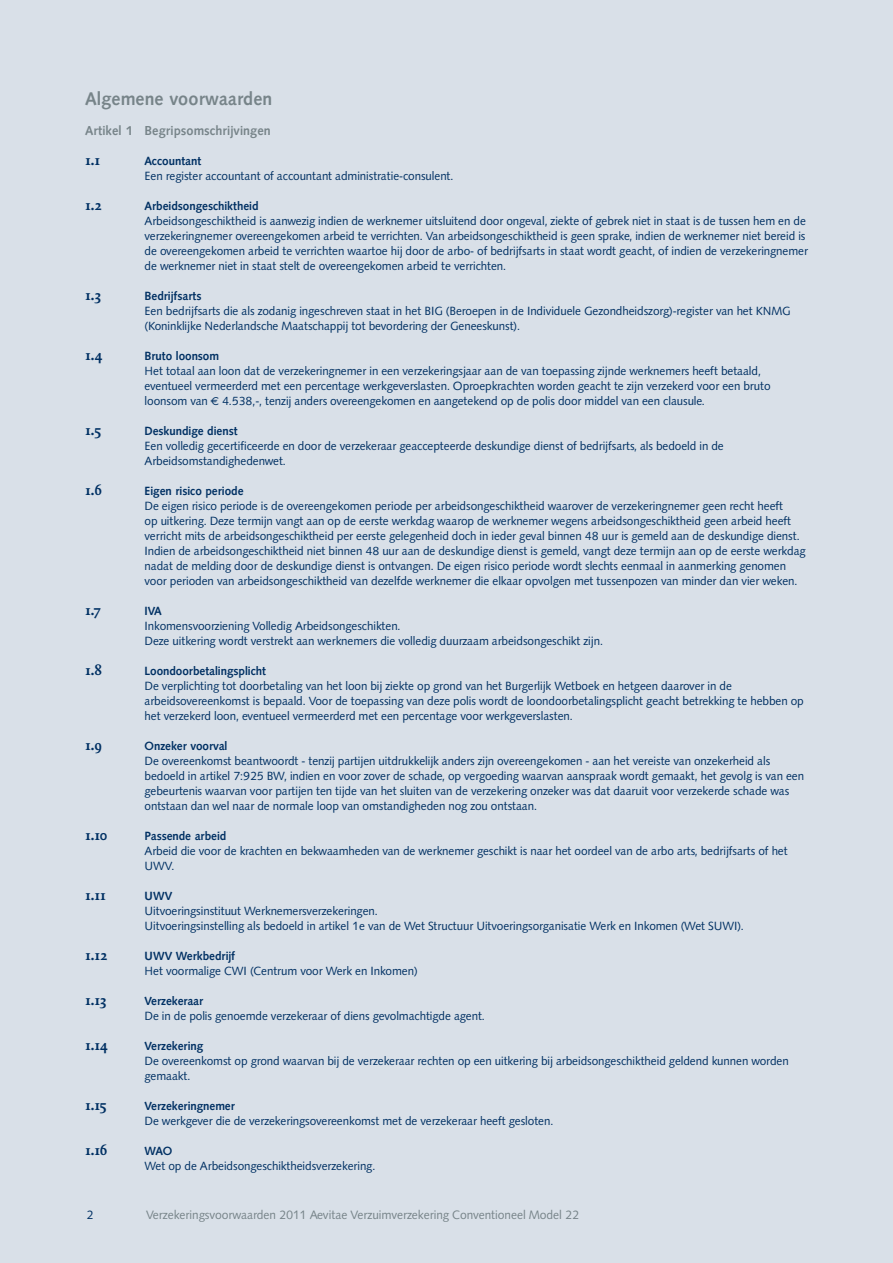
<style>
.page{position:relative;width:893px;height:1263px;background:#d9e0e8}
.page>*{position:absolute;margin:0;border:0;box-sizing:border-box;transform-origin:0 0}
.t1{font:700 18px "Cg Symphony";letter-spacing:.01em;color:#778489}
.t2{font:700 15px "Quadraat";letter-spacing:-.03em;color:#003063}
.t3{font:700 12.75px "Cg Symphony";letter-spacing:.01em;color:#778489}
.t4{font:12px "Cg Symphony";color:#778489}
.t5{font:12px "Cg Symphony";color:#003063}
.t6{font:11.7px/15px "Cg Symphony";color:#003063}
.t7{font:700 11.7px "Cg Symphony";color:#003063}
.s1{font-family:"Euro A Logo"}
</style>
<div class="page">
<h1 class="t1" style="left:85px;top:87px;width:189px">Algemene voorwaarden</h1>
<p class="t3" style="left:85px;top:123px;width:187px">Artikel 1 Begripsomschrijvingen</p>
<p class="t2" style="left:85px;top:153px;width:17px">1.1</p>
<p class="t7" style="left:145px;top:154px;width:58px">Accountant</p>
<p class="t6" style="left:145px;top:168px;width:310px">Een register accountant of accountant administratie-consulent.</p>
<p class="t2" style="left:85px;top:198px;width:18px">1.2</p>
<p class="t7" style="left:145px;top:199px;width:115px">Arbeidsongeschiktheid</p>
<p class="t6" style="left:145px;top:213px;width:665px">Arbeidsongeschiktheid is aanwezig indien de werknemer uitsluitend door ongeval, ziekte of gebrek niet in staat is de tussen hem en de verzekeringnemer overeengekomen arbeid te verrichten. Van arbeidsongeschiktheid is geen sprake, indien de werknemer niet bereid is de overeengekomen arbeid te verrichten waartoe hij door de arbo- of bedrijfsarts in staat wordt geacht, of indien de verzekeringnemer de werknemer niet in staat stelt de overeengekomen arbeid te verrichten.</p>
<p class="t2" style="left:85px;top:288px;width:18px">1.3</p>
<p class="t7" style="left:145px;top:289px;width:58px">Bedrijfsarts</p>
<p class="t6" style="left:145px;top:303px;width:648px">Een bedrijfsarts die als zodanig ingeschreven staat in het BIG (Beroepen in de Individuele Gezondheidszorg)-register van het KNMG (Koninklijke Nederlandsche Maatschappij tot bevordering der Geneeskunst).</p>
<p class="t2" style="left:85px;top:348px;width:19px">1.4</p>
<p class="t7" style="left:145px;top:349px;width:76px">Bruto loonsom</p>
<p class="t6" style="left:145px;top:363px;width:627px">Het totaal aan loon dat de verzekeringnemer in een verzekeringsjaar aan de van toepassing zijnde werknemers heeft betaald, eventueel vermeerderd met een percentage werkgeverslasten. Oproepkrachten worden geacht te zijn verzekerd voor een bruto loonsom van <span class="s1">f</span> 4.538,-, tenzij anders overeengekomen en aangetekend op de polis door middel van een clausule.</p>
<p class="t2" style="left:85px;top:423px;width:18px">1.5</p>
<p class="t7" style="left:145px;top:424px;width:95px">Deskundige dienst</p>
<p class="t6" style="left:145px;top:438px;width:581px">Een volledig gecertificeerde en door de verzekeraar geaccepteerde deskundige dienst of bedrijfsarts, als bedoeld in de<br>Arbeidsomstandighedenwet.</p>
<p class="t2" style="left:85px;top:483px;width:18px">1.6</p>
<p class="t7" style="left:145px;top:484px;width:101px">Eigen risico periode</p>
<p class="t6" style="left:145px;top:498px;width:663px">De eigen risico periode is de overeengekomen periode per arbeidsongeschiktheid waarover de verzekeringnemer geen recht heeft<br>op uitkering. Deze termijn vangt aan op de eerste werkdag waarop de werknemer wegens arbeidsongeschiktheid geen arbeid heeft verricht mits de arbeidsongeschiktheid per eerste gelegenheid doch in ieder geval binnen 48 uur is gemeld aan de deskundige dienst.<br>Indien de arbeidsongeschiktheid niet binnen 48 uur aan de deskundige dienst is gemeld, vangt deze termijn aan op de eerste werkdag nadat de melding door de deskundige dienst is ontvangen. De eigen risico periode wordt slechts eenmaal in aanmerking genomen voor perioden van arbeidsongeschiktheid van dezelfde werknemer die elkaar opvolgen met tussenpozen van minder dan vier weken.</p>
<p class="t2" style="left:85px;top:603px;width:18px">1.7</p>
<p class="t7" style="left:145px;top:604px;width:19px">IVA</p>
<p class="t6" style="left:145px;top:618px;width:460px">Inkomensvoorziening Volledig Arbeidsongeschikten.<br>Deze uitkering wordt verstrekt aan werknemers die volledig duurzaam arbeidsongeschikt zijn.</p>
<p class="t2" style="left:85px;top:663px;width:19px">1.8</p>
<p class="t7" style="left:145px;top:664px;width:123px">Loondoorbetalingsplicht</p>
<p class="t6" style="left:145px;top:678px;width:661px">De verplichting tot doorbetaling van het loon bij ziekte op grond van het Burgerlijk Wetboek en hetgeen daarover in de arbeidsovereenkomst is bepaald. Voor de toepassing van deze polis wordt de loondoorbetalingsplicht geacht betrekking te hebben op het verzekerd loon, eventueel vermeerderd met een percentage voor werkgeverslasten.</p>
<p class="t2" style="left:85px;top:738px;width:18px">1.9</p>
<p class="t7" style="left:145px;top:739px;width:84px">Onzeker voorval</p>
<p class="t6" style="left:145px;top:753px;width:661px">De overeenkomst beantwoordt - tenzij partijen uitdrukkelijk anders zijn overeengekomen - aan het vereiste van onzekerheid als bedoeld in artikel 7:925 BW, indien en voor zover de schade, op vergoeding waarvan aanspraak wordt gemaakt, het gevolg is van een gebeurtenis waarvan voor partijen ten tijde van het sluiten van de verzekering onzeker was dat daaruit voor verzekerde schade was ontstaan dan wel naar de normale loop van omstandigheden nog zou ontstaan.</p>
<p class="t2" style="left:85px;top:828px;width:24px">1.10</p>
<p class="t7" style="left:145px;top:829px;width:83px">Passende arbeid</p>
<p class="t6" style="left:145px;top:843px;width:645px">Arbeid die voor de krachten en bekwaamheden van de werknemer geschikt is naar het oordeel van de arbo arts, bedrijfsarts of het<br>UWV.</p>
<p class="t2" style="left:85px;top:888px;width:22px">1.11</p>
<p class="t7" style="left:145px;top:889px;width:29px">UWV</p>
<p class="t6" style="left:145px;top:903px;width:601px">Uitvoeringsinstituut Werknemersverzekeringen.<br>Uitvoeringsinstelling als bedoeld in artikel 1e van de Wet Structuur Uitvoeringsorganisatie Werk en Inkomen (Wet SUWI).</p>
<p class="t2" style="left:85px;top:948px;width:24px">1.12</p>
<p class="t7" style="left:145px;top:949px;width:92px">UWV Werkbedrijf</p>
<p class="t6" style="left:145px;top:963px;width:274px">Het voormalige CWI (Centrum voor Werk en Inkomen)</p>
<p class="t2" style="left:85px;top:993px;width:24px">1.13</p>
<p class="t7" style="left:145px;top:994px;width:60px">Verzekeraar</p>
<p class="t6" style="left:145px;top:1008px;width:342px">De in de polis genoemde verzekeraar of diens gevolmachtigde agent.</p>
<p class="t2" style="left:85px;top:1038px;width:24px">1.14</p>
<p class="t7" style="left:145px;top:1039px;width:60px">Verzekering</p>
<p class="t6" style="left:145px;top:1053px;width:645px">De overeenkomst op grond waarvan bij de verzekeraar rechten op een uitkering bij arbeidsongeschiktheid geldend kunnen worden gemaakt.</p>
<p class="t2" style="left:85px;top:1098px;width:24px">1.15</p>
<p class="t7" style="left:145px;top:1099px;width:92px">Verzekeringnemer</p>
<p class="t6" style="left:145px;top:1113px;width:410px">De werkgever die de verzekeringsovereenkomst met de verzekeraar heeft gesloten.</p>
<p class="t2" style="left:85px;top:1143px;width:24px">1.16</p>
<p class="t7" style="left:145px;top:1144px;width:29px">WAO</p>
<p class="t6" style="left:145px;top:1158px;width:232px">Wet op de Arbeidsongeschiktheidsverzekering.</p>
<p class="t5" style="left:87px;top:1207px;width:9px">2</p>
<p class="t4" style="left:146px;top:1207px;width:435px">Verzekeringsvoorwaarden 2011 Aevitae Verzuimverzekering Conventioneel Model 22</p>
</div>
